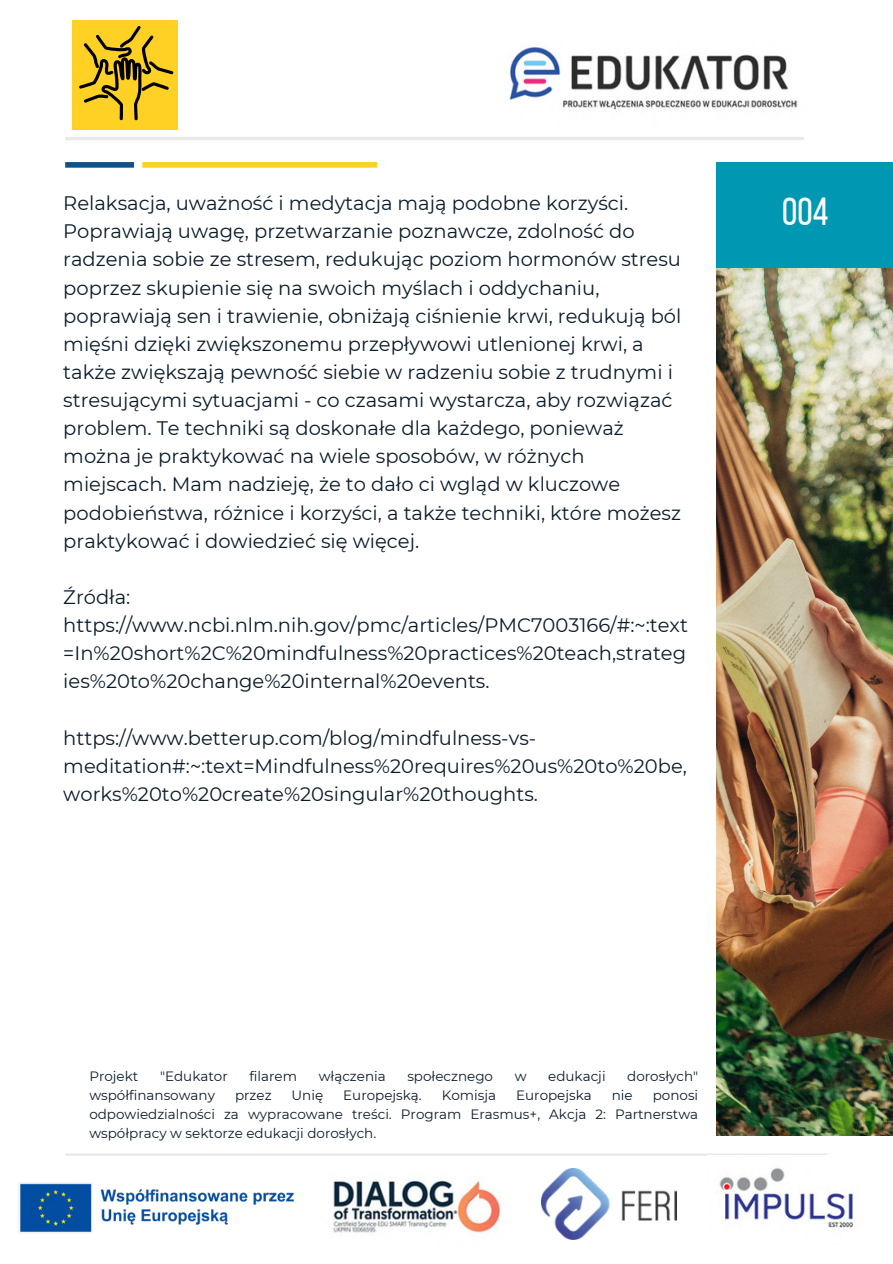
<style>
.page{position:relative;width:893px;height:1264px;background:#fff}
.page>*{position:absolute;margin:0;border:0;box-sizing:border-box;transform-origin:0 0}
.t1{font:39px "Bebas Neue";color:#fff}
.t2{font:19.5px/28.2px "Montserrat";color:#0b1b2a}
.t3{font:13.5px/19.2px "Montserrat";color:#0b1b2a;text-align:justify}
</style>
<div class="page">
<hr style="left:65px;top:1153px;width:763px;height:2px;background:#e9e9e9">
<hr style="left:65px;top:137px;width:739px;height:3px;background:#e9e9e9">
<div style="left:716px;top:162px;width:176px;height:107px;background:#0097b2"></div>
<div style="left:142px;top:162px;width:235px;height:6px;background:#ffd124"></div>
<div style="left:65px;top:162px;width:69px;height:6px;background:#0f5286"></div>
<img style="left:509px;top:47px;width:289px;height:63px">
<img style="left:333px;top:1179px;width:168px;height:54px">
<img style="left:719px;top:1168px;width:135px;height:60px">
<img style="left:541px;top:1168px;width:135px;height:71px">
<div style="left:72px;top:21px;width:106px;height:109px;background:#ffd124"></div>
<svg style="left:79px;top:26px;width:94px;height:94px"></svg>
<img style="left:716px;top:269px;width:176px;height:866px">
<img style="left:18px;top:1182px;width:276px;height:51px">
<p class="t2" style="left:63px;top:189px;width:619px">Relaksacja, uważność i medytacja mają podobne korzyści.<br>Poprawiają uwagę, przetwarzanie poznawcze, zdolność do radzenia sobie ze stresem, redukując poziom hormonów stresu poprzez skupienie się na swoich myślach i oddychaniu, poprawiają sen i trawienie, obniżają ciśnienie krwi, redukują ból mięśni dzięki zwiększonemu przepływowi utlenionej krwi, a także zwiększają pewność siebie w radzeniu sobie z trudnymi i stresującymi sytuacjami - co czasami wystarcza, aby rozwiązać problem. Te techniki są doskonałe dla każdego, ponieważ można je praktykować na wiele sposobów, w różnych miejscach. Mam nadzieję, że to dało ci wgląd w kluczowe podobieństwa, różnice i korzyści, a także techniki, które możesz praktykować i dowiedzieć się więcej.</p>
<p class="t2" style="left:63px;top:583px;width:626px">Źródła: https://www.ncbi.nlm.nih.gov/pmc/articles/PMC7003166/#:~:text =In%20short%2C%20mindfulness%20practices%20teach,strateg ies%20to%20change%20internal%20events.</p>
<p class="t2" style="left:63px;top:723px;width:625px">https://www.betterup.com/blog/mindfulness-vs&shy;meditation#:~:text=Mindfulness%20requires%20us%20to%20be, works%20to%20create%20singular%20thoughts.</p>
<p class="t1" style="left:782px;top:196px;width:47px">004</p>
<p class="t3" style="left:89px;top:1066px;width:51px">Projekt</p>
<p class="t3" style="left:160px;top:1066px;width:69px">"Edukator</p>
<p class="t3" style="left:249px;top:1066px;width:49px">filarem</p>
<p class="t3" style="left:319px;top:1066px;width:68px">włączenia</p>
<p class="t3" style="left:407px;top:1066px;width:87px">społecznego</p>
<p class="t3" style="left:514px;top:1066px;width:13px">w</p>
<p class="t3" style="left:548px;top:1066px;width:59px">edukacji</p>
<p class="t3" style="left:627px;top:1066px;width:72px">dorosłych"</p>
<p class="t3" style="left:89px;top:1085px;width:127px">współfinansowany</p>
<p class="t3" style="left:235px;top:1085px;width:38px">przez</p>
<p class="t3" style="left:291px;top:1085px;width:33px">Unię</p>
<p class="t3" style="left:343px;top:1085px;width:80px">Europejską.</p>
<p class="t3" style="left:442px;top:1085px;width:56px">Komisja</p>
<p class="t3" style="left:516px;top:1085px;width:77px">Europejska</p>
<p class="t3" style="left:611px;top:1085px;width:22px">nie</p>
<p class="t3" style="left:89px;top:1085px;width:610px;text-indent:563px">ponosi odpowiedzialności za wypracowane treści. Program Erasmus+, Akcja 2: Partnerstwa współpracy w sektorze edukacji dorosłych.</p>
</div>
